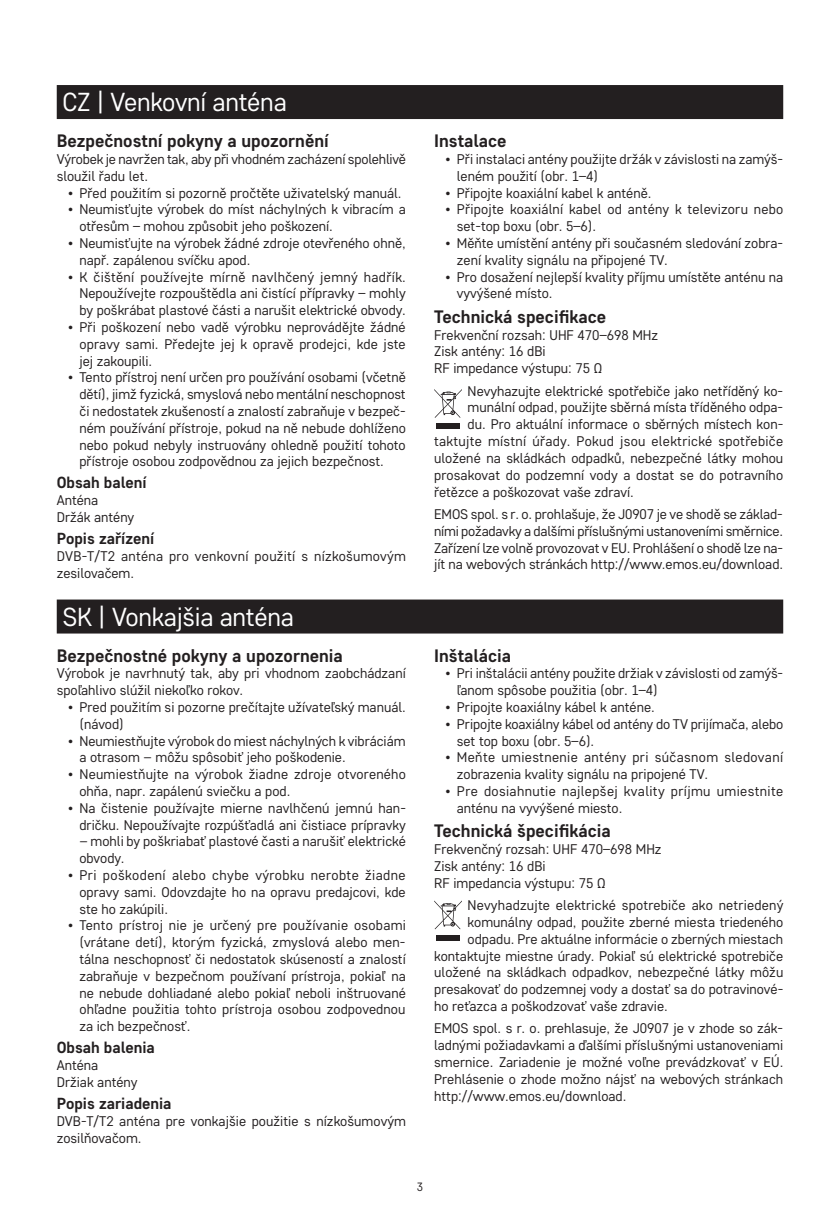
<style>
.page{position:relative;width:840px;height:1219px;background:#fff}
.page>*{position:absolute;margin:0;border:0;box-sizing:border-box;transform-origin:0 0}
.t1{font:26px "Core Sans D35";letter-spacing:-.01em;color:#fff}
.t2{font:700 18px "Core Sans D55";color:#231f20}
.t3{font:700 16px "Core Sans D55";color:#231f20}
.t4{font:14px/16.8px "Core Sans D35";color:#231f20}
.t5{font:14px/16.8px "Core Sans D35";letter-spacing:.02em;color:#231f20}
.t6{font:14px/16.8px "Core Sans D35";letter-spacing:.025em;color:#231f20}
.t7{font:12px "Core Sans D35";color:#231f20}
.s1{font-family:"Soleil Lt"}
</style>
<div class="page">
<div style="left:57px;top:85px;width:725px;height:34px;background:#231f20"></div>
<svg style="left:434px;top:389px;width:27px;height:29px"></svg>
<div style="left:436px;top:424px;width:23px;height:5px;background:#231f20"></div>
<div style="left:57px;top:599px;width:725px;height:34px;background:#231f20"></div>
<svg style="left:434px;top:900px;width:27px;height:29px"></svg>
<div style="left:436px;top:935px;width:23px;height:6px;background:#231f20"></div>
<h1 class="t1" style="left:62px;top:86px;width:226px">CZ | Venkovní anténa</h1>
<p class="t2" style="left:57px;top:129px;width:273px">Bezpečnostní pokyny a upozornění</p>
<p class="t4" style="left:57px;top:150px;width:350px">Výrobek je navržen tak, aby při vhodném zacházení spolehlivě sloužil řadu let.</p>
<p class="t4" style="left:68px;top:184px;width:335px">• Před použitím si pozorně pročtěte uživatelský manuál.</p>
<p class="t4" style="left:79px;top:201px;width:327px;text-indent:-11px">• Neumisťujte výrobek do míst náchylných k vibracím a otřesům – mohou způsobit jeho poškození.</p>
<p class="t4" style="left:79px;top:234px;width:328px;text-indent:-11px">• Neumisťujte na výrobek žádné zdroje otevřeného ohně, např. zapálenou svíčku apod.</p>
<p class="t4" style="left:79px;top:268px;width:328px;text-align:justify;text-indent:-11px">• K čištění používejte mírně navlhčený jemný hadřík.<br>Nepoužívejte rozpouštědla ani čistící přípravky – mohly by poškrábat plastové části a narušit elektrické obvody.</p>
<p class="t4" style="left:79px;top:318px;width:327px;text-align:justify;text-indent:-11px">• Při poškození nebo vadě výrobku neprovádějte žádné opravy sami. Předejte jej k opravě prodejci, kde jste jej zakoupili.</p>
<p class="t4" style="left:79px;top:369px;width:327px;text-align:justify;text-indent:-11px">• Tento přístroj není určen pro používání osobami (včetně dětí), jimž fyzická, smyslová nebo mentální neschopnost či nedostatek zkušeností a znalostí zabraňuje v bezpeč&shy;ném používání přístroje, pokud na ně nebude dohlíženo nebo pokud nebyly instruovány ohledně použití tohoto přístroje osobou zodpovědnou za jejich bezpečnost.</p>
<p class="t3" style="left:57px;top:472px;width:91px">Obsah balení</p>
<p class="t4" style="left:57px;top:491px;width:79px">Anténa<br>Držák antény</p>
<p class="t3" style="left:57px;top:528px;width:99px">Popis zařízení</p>
<p class="t5" style="left:57px;top:547px;width:350px">DVB-T/T2 anténa pro venkovní použití s nízkošumovým zesilovačem.</p>
<h1 class="t1" style="left:62px;top:600px;width:233px">SK | Vonkajšia anténa</h1>
<p class="t2" style="left:57px;top:644px;width:287px">Bezpečnostné pokyny a upozornenia</p>
<p class="t4" style="left:57px;top:665px;width:350px">Výrobok je navrhnutý tak, aby pri vhodnom zaobchádzaní spoľahlivo slúžil niekoľko rokov.</p>
<p class="t4" style="left:79px;top:698px;width:327px;text-indent:-11px">• Pred použitím si pozorne prečítajte užívateľský manuál. (návod)</p>
<p class="t4" style="left:79px;top:732px;width:327px;text-indent:-11px">• Neumiestňujte výrobok do miest náchylných k vibráciám a otrasom <span class="s1">–</span> môžu spôsobiť jeho poškodenie.</p>
<p class="t4" style="left:79px;top:765px;width:328px;text-indent:-11px">• Neumiestňujte na výrobok žiadne zdroje otvoreného ohňa, napr. zapálenú sviečku a pod.</p>
<p class="t4" style="left:68px;top:799px;width:339px;text-align:right">• Na čistenie používajte mierne navlhčenú jemnú han&shy;dričku. Nepoužívajte rozpúšťadlá ani čistiace prípravky</p>
<p class="t4" style="left:79px;top:833px;width:328px"><span class="s1">–</span> mohli by poškriabať plastové časti a narušiť elektrické obvody.</p>
<p class="t4" style="left:79px;top:866px;width:327px;text-align:justify;text-indent:-11px">• Pri poškodení alebo chybe výrobku nerobte žiadne opravy sami. Odovzdajte ho na opravu predajcovi, kde ste ho zakúpili.</p>
<p class="t4" style="left:79px;top:917px;width:328px;text-align:justify;text-indent:-11px">• Tento prístroj nie je určený pre používanie osobami (vrátane detí), ktorým fyzická, zmyslová alebo men&shy;tálna neschopnosť či nedostatok skúseností a znalostí zabraňuje v bezpečnom používaní prístroja, pokiaľ na ne nebude dohliadané alebo pokiaľ neboli inštruované ohľadne použitia tohto prístroja osobou zodpovednou za ich bezpečnosť.</p>
<p class="t3" style="left:57px;top:1037px;width:99px">Obsah balenia</p>
<p class="t4" style="left:57px;top:1056px;width:82px">Anténa<br>Držiak antény</p>
<p class="t3" style="left:57px;top:1093px;width:116px">Popis zariadenia</p>
<p class="t4" style="left:57px;top:1112px;width:350px">DVB-T/T2 anténa pre vonkajšie použitie s nízkošumovým zosilňovačom.</p>
<p class="t2" style="left:434px;top:129px;width:74px">Instalace</p>
<p class="t4" style="left:456px;top:150px;width:327px;text-indent:-11px">• Při instalaci antény použijte držák v závislosti na zamýš&shy;leném použití (obr. 1–4)</p>
<p class="t4" style="left:445px;top:184px;width:207px">• Připojte koaxiální kabel k anténě.</p>
<p class="t4" style="left:456px;top:201px;width:328px;text-indent:-11px">• Připojte koaxiální kabel od antény k televizoru nebo set-top boxu (obr. 5–6).</p>
<p class="t4" style="left:456px;top:234px;width:327px;text-indent:-11px">• Měňte umístění antény při současném sledování zobra&shy;zení kvality signálu na připojené TV.</p>
<p class="t4" style="left:456px;top:268px;width:327px;text-indent:-11px">• Pro dosažení nejlepší kvality příjmu umístěte anténu na vyvýšené místo.</p>
<p class="t2" style="left:434px;top:305px;width:173px">Technická specifikace</p>
<p class="t4" style="left:434px;top:326px;width:225px">Frekvenční rozsah: UHF 470–698 MHz<br>Zisk antény: 16 dBi<br>RF impedance výstupu: 75 Ω</p>
<p class="t4" style="left:467px;top:382px;width:317px">Nevyhazujte elektrické spotřebiče jako netříděný ko-</p>
<p class="t4" style="left:467px;top:399px;width:317px">munální odpad, použijte sběrná místa tříděného odpa-</p>
<p class="t4" style="left:467px;top:416px;width:317px">du. Pro aktuální informace o sběrných místech kon-</p>
<p class="t5" style="left:434px;top:432px;width:350px">taktujte místní úřady. Pokud jsou elektrické spotřebiče</p>
<p class="t4" style="left:434px;top:449px;width:350px">uložené na skládkách odpadků, nebezpečné látky mohou</p>
<p class="t4" style="left:434px;top:466px;width:350px">prosakovat do podzemní vody a dostat se do potravního</p>
<p class="t4" style="left:434px;top:483px;width:201px">řetězce a poškozovat vaše zdraví.</p>
<p class="t4" style="left:434px;top:505px;width:350px;text-align:justify">EMOS spol. s r. o. prohlašuje, že J0907 je ve shodě se základ&shy;ními požadavky a dalšími příslušnými ustanoveními směrnice.<br>Zařízení lze volně provozovat v EU. Prohlášení o shodě lze na&shy;jít na webových stránkách http://www.emos.eu/download.</p>
<p class="t2" style="left:434px;top:644px;width:78px">Inštalácia</p>
<p class="t4" style="left:456px;top:665px;width:327px;text-indent:-11px">• Pri inštalácii antény použite držiak v závislosti od zamýš&shy;ľanom spôsobe použitia (obr. 1–4)</p>
<p class="t4" style="left:445px;top:698px;width:211px">• Pripojte koaxiálny kábel k anténe.</p>
<p class="t4" style="left:456px;top:715px;width:328px;text-indent:-11px">• Pripojte koaxiálny kábel od antény do TV prijímača, alebo set top boxu (obr. 5–6).</p>
<p class="t5" style="left:456px;top:749px;width:327px;text-indent:-11px">• Meňte umiestnenie antény pri súčasnom sledovaní zobrazenia kvality signálu na pripojené TV.</p>
<p class="t6" style="left:456px;top:782px;width:327px;text-indent:-11px">• Pre dosiahnutie najlepšej kvality príjmu umiestnite anténu na vyvýšené miesto.</p>
<p class="t2" style="left:434px;top:819px;width:178px">Technická špecifikácia</p>
<p class="t4" style="left:434px;top:840px;width:229px">Frekvenčný rozsah: UHF 470–698 MHz<br>Zisk antény: 16 dBi<br>RF impedancia výstupu: 75 Ω</p>
<p class="t4" style="left:467px;top:896px;width:317px">Nevyhadzujte elektrické spotrebiče ako netriedený</p>
<p class="t4" style="left:467px;top:913px;width:317px">komunálny odpad, použite zberné miesta triedeného</p>
<p class="t4" style="left:467px;top:930px;width:317px">odpadu. Pre aktuálne informácie o zberných miestach</p>
<p class="t4" style="left:434px;top:947px;width:350px">kontaktujte miestne úrady. Pokiaľ sú elektrické spotrebiče</p>
<p class="t4" style="left:434px;top:964px;width:350px">uložené na skládkach odpadkov, nebezpečné látky môžu</p>
<p class="t4" style="left:434px;top:980px;width:350px">presakovať do podzemnej vody a dostať sa do potravinové-</p>
<p class="t4" style="left:434px;top:997px;width:235px">ho reťazca a poškodzovať vaše zdravie.</p>
<p class="t4" style="left:434px;top:1020px;width:350px;text-align:justify">EMOS spol. s r. o. prehlasuje, že J0907 je v zhode so zák&shy;ladnými požiadavkami a ďalšími příslušnými ustanoveniami smernice. Zariadenie je možné voľne prevádzkovať v EÚ.<br>Prehlásenie o zhode možno nájsť na webových stránkach http://www.emos.eu/download.</p>
<p class="t7" style="left:416px;top:1179px;width:8px">3</p>
</div>
